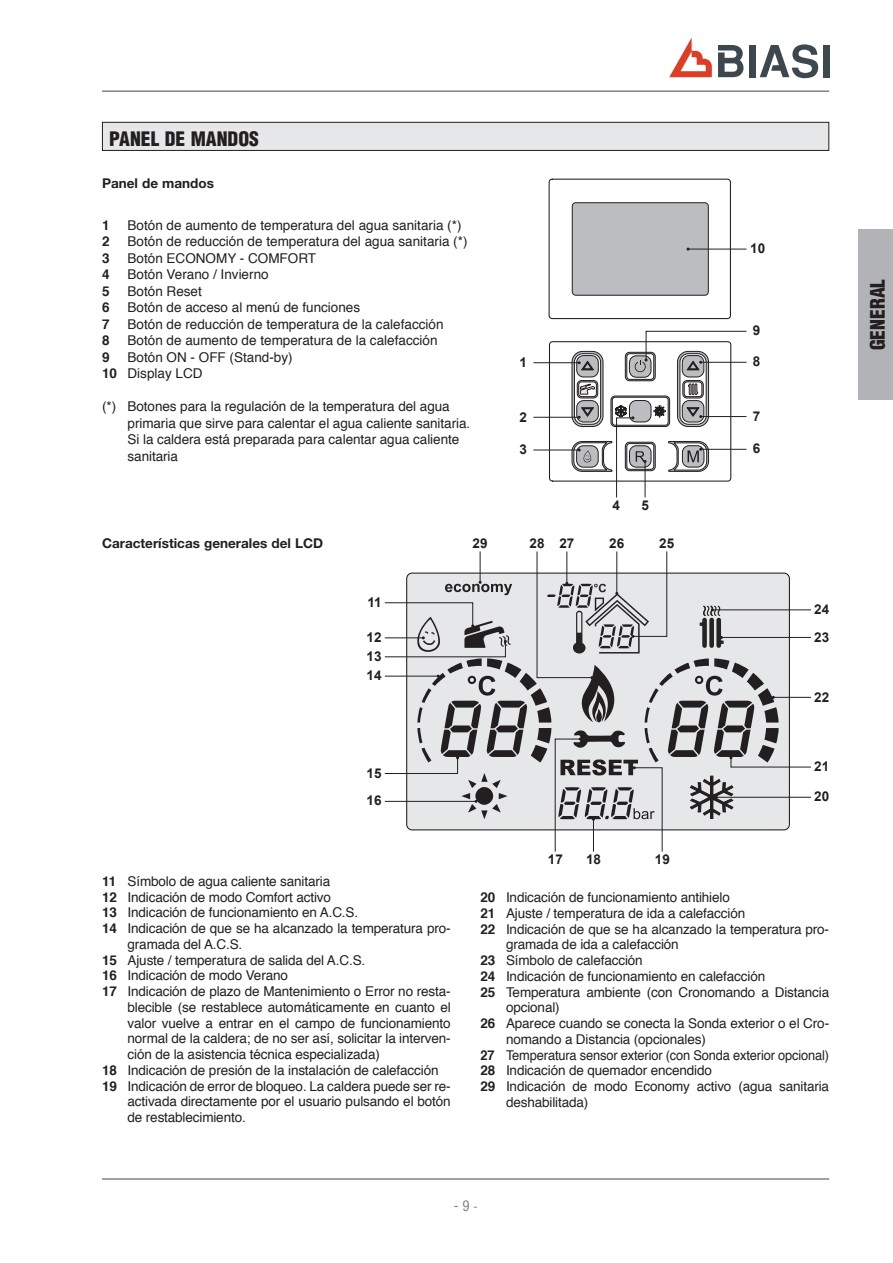
<style>
.page{position:relative;width:893px;height:1263px;background:#fff}
.page>*{position:absolute;margin:0;border:0;box-sizing:border-box;transform-origin:0 0}
.t1{font:900 condensed 19.5px "Helvetica LT Std";color:#231f20}
.t2{font:condensed 14.25px "Helvetica LT Std";color:#808285}
.t3{font:13.5px/16.5px "Helvetica";letter-spacing:-.01em;color:#231f20}
.t4{font:13.5px "Helvetica";letter-spacing:-.01em;color:#231f20;scale:.95 1}
.t5{font:700 13.5px "Arial";color:#231f20}
.t6{font:700 13.5px "Helvetica Neue LT Std";color:#231f20}
.t7{font:700 13.5px "Helvetica";color:#231f20}
.s1{font-weight:700}
.s2{font-size:12px}
</style>
<div class="page">
<div style="left:859px;top:230px;width:34px;height:170px;background:#b2b3b7"></div>
<hr style="left:102px;top:90px;width:727px;height:2px;background:#808285">
<hr style="left:102px;top:1178px;width:727px;height:2px;background:#808285">
<svg style="left:669px;top:38px;width:43px;height:39px"></svg>
<div style="left:749px;top:45px;width:7px;height:32px;background:#3d484e"></div>
<div style="left:823px;top:45px;width:6px;height:32px;background:#3d484e"></div>
<svg style="left:760px;top:44px;width:59px;height:34px"></svg>
<svg style="left:718px;top:45px;width:25px;height:32px"></svg>
<div style="left:102px;top:122px;width:727px;height:28px;background:#e6e7e9"></div>
<div style="left:102px;top:122px;width:727px;height:29px;border:1px solid #231f20"></div>
<svg style="left:549px;top:179px;width:182px;height:303px"></svg>
<div style="left:572px;top:203px;width:136px;height:92px;background:#bcbdc0;border-radius:4px"></div>
<div style="left:572px;top:202px;width:137px;height:94px;border:1px solid #231f20;border-radius:4px"></div>
<div style="left:625px;top:352px;width:30px;height:29px;border:1px solid #231f20;border-radius:4px"></div>
<svg style="left:627px;top:354px;width:27px;height:25px"></svg>
<div style="left:627px;top:353px;width:27px;height:27px;border:1px solid #231f20;border-radius:3px"></div>
<div style="left:629px;top:356px;width:22px;height:21px;background:#bcbdc0;border-radius:7px"></div>
<div style="left:629px;top:356px;width:22px;height:21px;border:1px solid #231f20;border-radius:7px"></div>
<div style="left:572px;top:351px;width:31px;height:76px;border:1px solid #231f20;border-radius:11px"></div>
<svg style="left:574px;top:354px;width:27px;height:70px"></svg>
<div style="left:574px;top:353px;width:27px;height:71px;border:1px solid #231f20;border-radius:9px"></div>
<div style="left:577px;top:380px;width:21px;height:18px;border:1px solid #231f20;border-radius:4px"></div>
<div style="left:578px;top:382px;width:19px;height:15px;border:1px solid #231f20;border-radius:3px"></div>
<div style="left:577px;top:356px;width:21px;height:21px;background:#bcbdc0;border-radius:7px"></div>
<div style="left:576px;top:355px;width:22px;height:22px;border:1px solid #231f20;border-radius:7px"></div>
<svg style="left:680px;top:354px;width:26px;height:70px"></svg>
<div style="left:680px;top:353px;width:26px;height:71px;border:1px solid #231f20;border-radius:9px"></div>
<div style="left:683px;top:380px;width:20px;height:18px;border:1px solid #231f20;border-radius:4px"></div>
<div style="left:684px;top:382px;width:18px;height:15px;border:1px solid #231f20;border-radius:3px"></div>
<div style="left:682px;top:356px;width:22px;height:21px;background:#bcbdc0;border-radius:7px"></div>
<div style="left:682px;top:355px;width:22px;height:22px;border:1px solid #231f20;border-radius:7px"></div>
<hr style="left:533px;top:362px;width:46px;height:1px;background:#231f20">
<svg style="left:578px;top:361px;width:16px;height:9px"></svg>
<hr style="left:701px;top:449px;width:45px;height:1px;background:#231f20">
<hr style="left:701px;top:416px;width:45px;height:1px;background:#231f20">
<hr style="left:533px;top:417px;width:46px;height:1px;background:#231f20">
<hr style="left:533px;top:450px;width:46px;height:1px;background:#231f20">
<svg style="left:572px;top:383px;width:137px;height:115px"></svg>
<hr style="left:688px;top:249px;width:58px;height:1px;background:#231f20">
<svg style="left:635px;top:331px;width:112px;height:41px"></svg>
<svg style="left:384px;top:551px;width:427px;height:301px"></svg>
<h1 class="t1" style="left:109px;top:126px;width:151px">PANEL DE MANDOS</h1>
<p class="t6" style="left:102px;top:175px;width:113px">Panel de mandos</p>
<p class="t7" style="left:102px;top:214px;width:9px">1</p>
<p class="t3" style="left:128px;top:217px;width:335px">Botón de aumento de temperatura del agua sanitaria (*)</p>
<p class="t7" style="left:102px;top:231px;width:9px">2</p>
<p class="t3" style="left:128px;top:234px;width:341px">Botón de reducción de temperatura del agua sanitaria (*)</p>
<p class="t7" style="left:102px;top:247px;width:9px">3</p>
<p class="t3" style="left:128px;top:250px;width:190px">Botón ECONOMY - COMFORT</p>
<p class="t7" style="left:102px;top:264px;width:9px">4</p>
<p class="t3" style="left:128px;top:267px;width:143px">Botón Verano / Invierno</p>
<p class="t7" style="left:102px;top:280px;width:9px">5</p>
<p class="t3" style="left:128px;top:283px;width:76px">Botón Reset</p>
<p class="t7" style="left:102px;top:297px;width:9px">6</p>
<p class="t3" style="left:128px;top:300px;width:234px">Botón de acceso al menú de funciones</p>
<p class="t7" style="left:102px;top:313px;width:9px">7</p>
<p class="t3" style="left:128px;top:316px;width:317px">Botón de reducción de temperatura de la calefacción</p>
<p class="t7" style="left:102px;top:330px;width:9px">8</p>
<p class="t3" style="left:128px;top:333px;width:311px">Botón de aumento de temperatura de la calefacción</p>
<p class="t7" style="left:102px;top:346px;width:9px">9</p>
<p class="t3" style="left:102px;top:349px;width:192px;text-indent:26px">Botón ON - OFF (Stand-by)<br><span class="s1">10</span> Display LCD</p>
<p class="t3" style="left:128px;top:399px;width:344px;text-indent:-26px">(*) Botones para la regulación de la temperatura del agua primaria que sirve para calentar el agua caliente sanitaria.<br>Si la caldera está preparada para calentar agua caliente sanitaria</p>
<p class="t5" style="left:519px;top:353px;width:9px">1</p>
<p class="t5" style="left:519px;top:408px;width:9px">2</p>
<p class="t5" style="left:519px;top:441px;width:9px">3</p>
<p class="t5" style="left:613px;top:496px;width:9px">4</p>
<p class="t5" style="left:641px;top:496px;width:9px">5</p>
<p class="t6" style="left:102px;top:535px;width:223px">Características generales del LCD</p>
<p class="t5" style="left:367px;top:593px;width:16px">11</p>
<p class="t5" style="left:367px;top:628px;width:17px">12</p>
<p class="t5" style="left:367px;top:647px;width:17px">13</p>
<p class="t5" style="left:367px;top:666px;width:17px">14</p>
<p class="t5" style="left:367px;top:764px;width:17px">15</p>
<p class="t5" style="left:367px;top:792px;width:17px">16</p>
<p class="t5" style="left:473px;top:535px;width:17px">29</p>
<p class="t5" style="left:529px;top:535px;width:46px">28 27</p>
<p class="t5" style="left:609px;top:535px;width:17px">26</p>
<p class="t5" style="left:659px;top:535px;width:17px">25</p>
<p class="t5" style="left:548px;top:850px;width:17px">17</p>
<p class="t5" style="left:586px;top:850px;width:17px">18</p>
<p class="t5" style="left:655px;top:850px;width:17px">19</p>
<p class="t5" style="left:750px;top:239px;width:17px">10</p>
<p class="t5" style="left:753px;top:321px;width:9px">9</p>
<p class="t5" style="left:753px;top:352px;width:9px">8</p>
<p class="t5" style="left:753px;top:407px;width:9px">7</p>
<p class="t5" style="left:753px;top:440px;width:9px">6</p>
<p class="t5" style="left:814px;top:600px;width:17px">24</p>
<p class="t5" style="left:814px;top:628px;width:17px">23</p>
<p class="t5" style="left:814px;top:688px;width:17px">22</p>
<p class="t5" style="left:814px;top:757px;width:17px">21</p>
<p class="t5" style="left:814px;top:788px;width:17px">20</p>
<p class="t3" style="left:102px;top:873px;width:230px"><span class="s1">11</span> Símbolo de agua caliente sanitaria</p>
<p class="t3" style="left:102px;top:889px;width:231px"><span class="s1">12</span> Indicación de modo Comfort activo</p>
<p class="t3" style="left:102px;top:905px;width:258px"><span class="s1">13</span> Indicación de funcionamiento en A.C.S.</p>
<p class="t3" style="left:102px;top:920px;width:350px"><span class="s1">14</span> Indicación de que se ha alcanzado la temperatura pro-</p>
<p class="t3" style="left:128px;top:936px;width:116px">gramada del A.C.S.</p>
<p class="t3" style="left:102px;top:952px;width:265px"><span class="s1">15</span> Ajuste / temperatura de salida del A.C.S.</p>
<p class="t3" style="left:102px;top:968px;width:187px"><span class="s1">16</span> Indicación de modo Verano</p>
<p class="t3" style="left:102px;top:983px;width:350px"><span class="s1">17</span> Indicación de plazo de Mantenimiento o Error no resta-</p>
<p class="t3" style="left:128px;top:999px;width:325px">blecible (se restablece automáticamente en cuanto el</p>
<p class="t3" style="left:128px;top:1015px;width:325px">valor vuelve a entrar en el campo de funcionamiento</p>
<p class="t3" style="left:128px;top:1031px;width:325px">normal de la caldera; de no ser así, solicitar la interven-</p>
<p class="t3" style="left:128px;top:1046px;width:254px">ción de la asistencia técnica especializada)</p>
<p class="t3" style="left:102px;top:1062px;width:338px"><span class="s1">18</span> Indicación de presión de la instalación de calefacción</p>
<p class="t3" style="left:102px;top:1078px;width:350px"><span class="s1">19</span> Indicación de error de bloqueo. La caldera puede ser re-</p>
<p class="t3" style="left:128px;top:1094px;width:325px">activada directamente por el usuario pulsando el botón</p>
<p class="t3" style="left:128px;top:1109px;width:120px">de restablecimiento.</p>
<p class="t3" style="left:480px;top:889px;width:251px"><span class="s1">20</span> Indicación de funcionamiento antihielo</p>
<p class="t3" style="left:480px;top:905px;width:266px"><span class="s1">21</span> Ajuste / temperatura de ida a calefacción</p>
<p class="t3" style="left:480px;top:921px;width:350px"><span class="s1">22</span> Indicación de que se ha alcanzado la temperatura pro-</p>
<p class="t3" style="left:506px;top:937px;width:174px">gramada de ida a calefacción</p>
<p class="t3" style="left:480px;top:952px;width:164px"><span class="s1">23</span> Símbolo de calefacción</p>
<p class="t3" style="left:480px;top:968px;width:286px"><span class="s1">24</span> Indicación de funcionamiento en calefacción</p>
<p class="t3" style="left:480px;top:984px;width:350px"><span class="s1">25</span> Temperatura ambiente (con Cronomando a Distancia</p>
<p class="t3" style="left:506px;top:1000px;width:55px">opcional)</p>
<p class="t3" style="left:480px;top:1015px;width:350px"><span class="s1">26</span> Aparece cuando se conecta la Sonda exterior o el Cro-</p>
<p class="t3" style="left:506px;top:1031px;width:201px">nomando a Distancia (opcionales)</p>
<p class="t4" style="left:480px;top:1044px;width:368px"><span class="s1">27</span> Temperatura sensor exterior (con Sonda exterior opcional)</p>
<p class="t3" style="left:480px;top:1063px;width:233px"><span class="s1">28</span> Indicación de quemador encendido</p>
<p class="t3" style="left:480px;top:1078px;width:350px"><span class="s1">29</span> Indicación de modo Economy activo (agua sanitaria</p>
<p class="t3" style="left:506px;top:1094px;width:84px">deshabilitada)</p>
<p class="t2" style="left:454px;top:1197px;width:25px">- 9 <span class="s2">-</span></p>
<h1 class="t1" style="left:865px;top:350px;width:73px;rotate:-90deg">GENERAL</h1>
</div>
